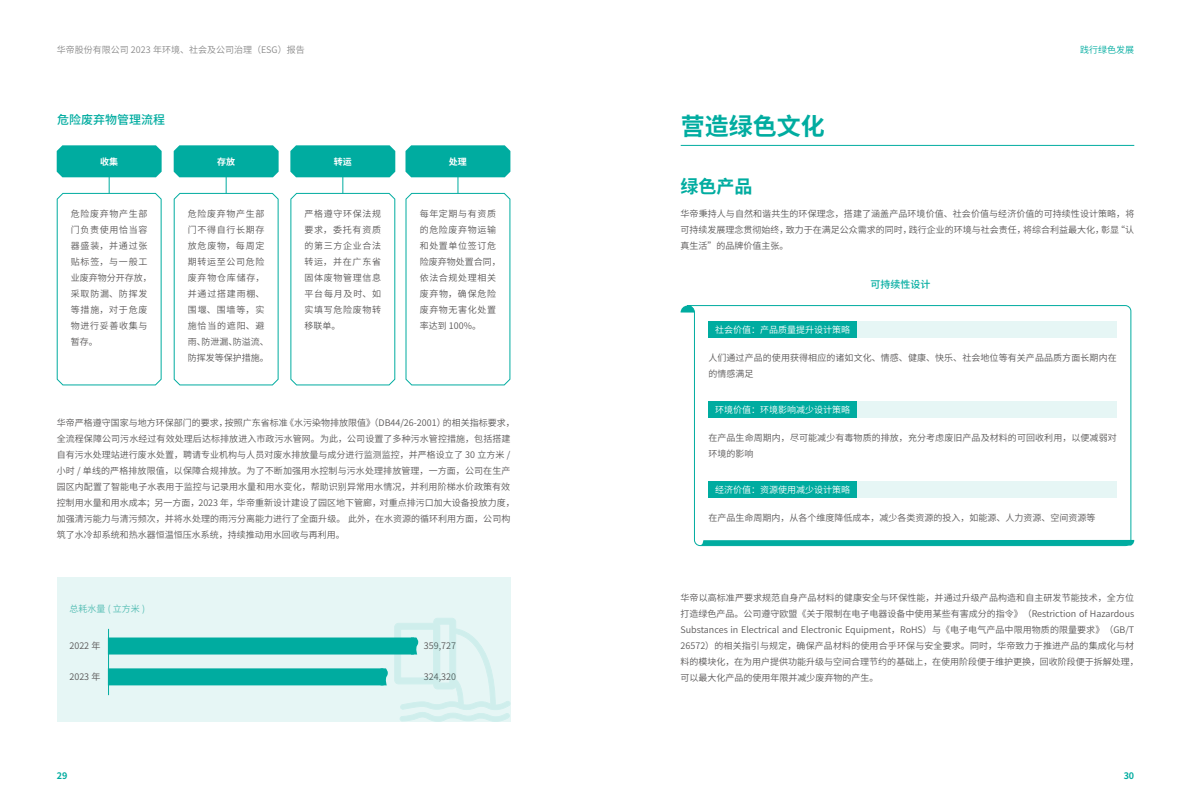
<style>
.page{position:relative;width:1191px;height:808px;background:#fff}
.page>*{position:absolute;margin:0;border:0;box-sizing:border-box;transform-origin:0 0}
.t1{font:700 24px "Source Han Sans CN";color:#00aca0}
.t2{font:700 18px "Source Han Sans CN";color:#00aca0}
.t3{font:500 12px "Source Han Sans CN";color:#00aca0}
.t4{font:500 10px "Source Han Sans CN";color:#00aca0}
.t5{font:9px/16px "Source Han Sans CN";letter-spacing:.005em;color:#595757}
.t6{font:9px/16px "Source Han Sans CN";letter-spacing:.07em;color:#595757}
.t7{font:9px "Source Han Sans CN";color:#fff}
.t8{font:9px "Source Han Sans CN";color:#898989}
.t9{font:9px "Source Han Sans CN";color:#51bcb2}
.t10{font:700 9px "Source Han Sans CN";color:#fff}
.t11{font:9px "Source Han Sans CN";color:#00aca0}
.t12{font:700 9px "Source Han Sans CN";color:#00aca0}
</style>
<div class="page">
<svg style="left:687px;top:305px;width:444px;height:241px"></svg>
<div style="left:708px;top:321px;width:408px;height:16px;background:#e6f6f5"></div>
<div style="left:708px;top:401px;width:408px;height:16px;background:#e6f6f5"></div>
<div style="left:708px;top:481px;width:408px;height:16px;background:#e6f6f5"></div>
<div style="left:708px;top:321px;width:149px;height:16px;background:#00aca0"></div>
<div style="left:708px;top:401px;width:149px;height:16px;background:#00aca0"></div>
<div style="left:708px;top:481px;width:149px;height:16px;background:#00aca0"></div>
<svg style="left:56px;top:145px;width:106px;height:241px"></svg>
<svg style="left:290px;top:145px;width:106px;height:241px"></svg>
<svg style="left:173px;top:145px;width:106px;height:241px"></svg>
<svg style="left:405px;top:145px;width:106px;height:241px"></svg>
<hr style="left:680px;top:145px;width:454px;height:1px;background:#00aca0">
<div style="left:57px;top:578px;width:453px;height:144px;background:#e6f6f5"></div>
<svg style="left:680px;top:306px;width:14px;height:7px"></svg>
<svg style="left:699px;top:540px;width:435px;height:6px;background:#06aea2"></svg>
<svg style="left:108px;top:617px;width:403px;height:105px"></svg>
<p class="t8" style="left:57px;top:44px;width:250px">华帝股份有限公司 2023 年环境、社会及公司治理（ESG）报告</p>
<p class="t11" style="left:1080px;top:44px;width:55px">践行绿色发展</p>
<h3 class="t3" style="left:57px;top:113px;width:109px">危险废弃物管理流程</h3>
<p class="t10" style="left:100px;top:157px;width:19px">收集</p>
<p class="t10" style="left:217px;top:157px;width:19px">存放</p>
<p class="t10" style="left:334px;top:157px;width:19px">转运</p>
<p class="t10" style="left:449px;top:157px;width:19px">处理</p>
<p class="t6" style="left:71px;top:206px;width:83px">危险废弃物产生部门负责使用恰当容器盛装，并通过张贴标签，与一般工业废弃物分开存放，采取防漏、防挥发等措施，对于危废物进行妥善收集与暂存。</p>
<p class="t6" style="left:188px;top:206px;width:83px">危险废弃物产生部门不得自行长期存放危废物，每周定期转运至公司危险废弃物仓库储存，并通过搭建雨棚、围堰、围墙等，实施恰当的遮阳、避雨、防泄漏、防溢流、防挥发等保护措施。</p>
<p class="t5" style="left:304px;top:206px;width:78px;text-align:justify">严格遵守环保法规要求，委托有资质的第三方企业合法转运，并在广东省固体废物管理信息平台每月及时、如实填写危险废物转移联单。</p>
<p class="t6" style="left:420px;top:206px;width:83px">每年定期与有资质的危险废弃物运输和处置单位签订危险废弃物处置合同，依法合规处理相关废弃物，确保危险废弃物无害化处置率达到 100%。</p>
<p class="t5" style="left:57px;top:415px;width:460px">华帝严格遵守国家与地方环保部门的要求，按照广东省标准《水污染物排放限值》（DB44/26-2001）的相关指标要求，全流程保障公司污水经过有效处理后达标排放进入市政污水管网。为此，公司设置了多种污水管控措施，包括搭建自有污水处理站进行废水处置，聘请专业机构与人员对废水排放量与成分进行监测监控，并严格设立了 30 立方米 /小时 / 单线的严格排放限值，以保障合规排放。为了不断加强用水控制与污水处理排放管理，一方面，公司在生产园区内配置了智能电子水表用于监控与记录用水量和用水变化，帮助识别异常用水情况，并利用阶梯水价政策有效控制用水量和用水成本；另一方面，2023 年，华帝重新设计建设了园区地下管廊，对重点排污口加大设备投放力度，加强清污能力与清污频次，并将水处理的雨污分离能力进行了全面升级。 此外，在水资源的循环利用方面，公司构筑了水冷却系统和热水器恒温恒压水系统，持续推动用水回收与再利用。</p>
<p class="t9" style="left:69px;top:604px;width:77px">总耗水量 ( 立方米 )</p>
<p class="t5" style="left:69px;top:638px;width:33px">2022 年</p>
<p class="t5" style="left:424px;top:638px;width:34px">359,727</p>
<p class="t5" style="left:69px;top:669px;width:33px">2023 年</p>
<p class="t5" style="left:424px;top:669px;width:34px">324,320</p>
<h1 class="t1" style="left:680px;top:113px;width:145px">营造绿色文化</h1>
<h2 class="t2" style="left:680px;top:177px;width:73px">绿色产品</h2>
<p class="t5" style="left:680px;top:206px;width:455px;text-align:justify">华帝秉持人与自然和谐共生的环保理念，搭建了涵盖产品环境价值、社会价值与经济价值的可持续性设计策略，将可持续发展理念贯彻始终，致力于在满足公众需求的同时，践行企业的环境与社会责任，将综合利益最大化，彰显“认真生活”的品牌价值主张。</p>
<p class="t7" style="left:715px;top:324px;width:136px">社会价值：产品质量提升设计策略</p>
<p class="t4" style="left:870px;top:279px;width:61px">可持续性设计</p>
<p class="t5" style="left:708px;top:350px;width:410px">人们通过产品的使用获得相应的诸如文化、情感、健康、快乐、社会地位等有关产品品质方面长期内在的情感满足</p>
<p class="t7" style="left:715px;top:404px;width:136px">环境价值：环境影响减少设计策略</p>
<p class="t5" style="left:708px;top:430px;width:410px">在产品生命周期内，尽可能减少有毒物质的排放，充分考虑废旧产品及材料的可回收利用，以便减弱对环境的影响</p>
<p class="t7" style="left:715px;top:484px;width:136px">经济价值：资源使用减少设计策略</p>
<p class="t5" style="left:708px;top:510px;width:389px">在产品生命周期内，从各个维度降低成本，减少各类资源的投入，如能源、人力资源、空间资源等</p>
<p class="t5" style="left:680px;top:590px;width:460px">华帝以高标准严要求规范自身产品材料的健康安全与环保性能，并通过升级产品构造和自主研发节能技术，全方位打造绿色产品。公司遵守欧盟《关于限制在电子电器设备中使用某些有害成分的指令》（Restriction of Hazardous Substances in Electrical and Electronic Equipment，RoHS）与《电子电气产品中限用物质的限量要求》（GB/T 26572）的相关指引与规定，确保产品材料的使用合乎环保与安全要求。同时，华帝致力于推进产品的集成化与材料的模块化，在为用户提供功能升级与空间合理节约的基础上，在使用阶段便于维护更换，回收阶段便于拆解处理，可以最大化产品的使用年限并减少废弃物的产生。</p>
<p class="t12" style="left:57px;top:771px;width:12px">29</p>
<p class="t12" style="left:1123px;top:771px;width:12px">30</p>
</div>
